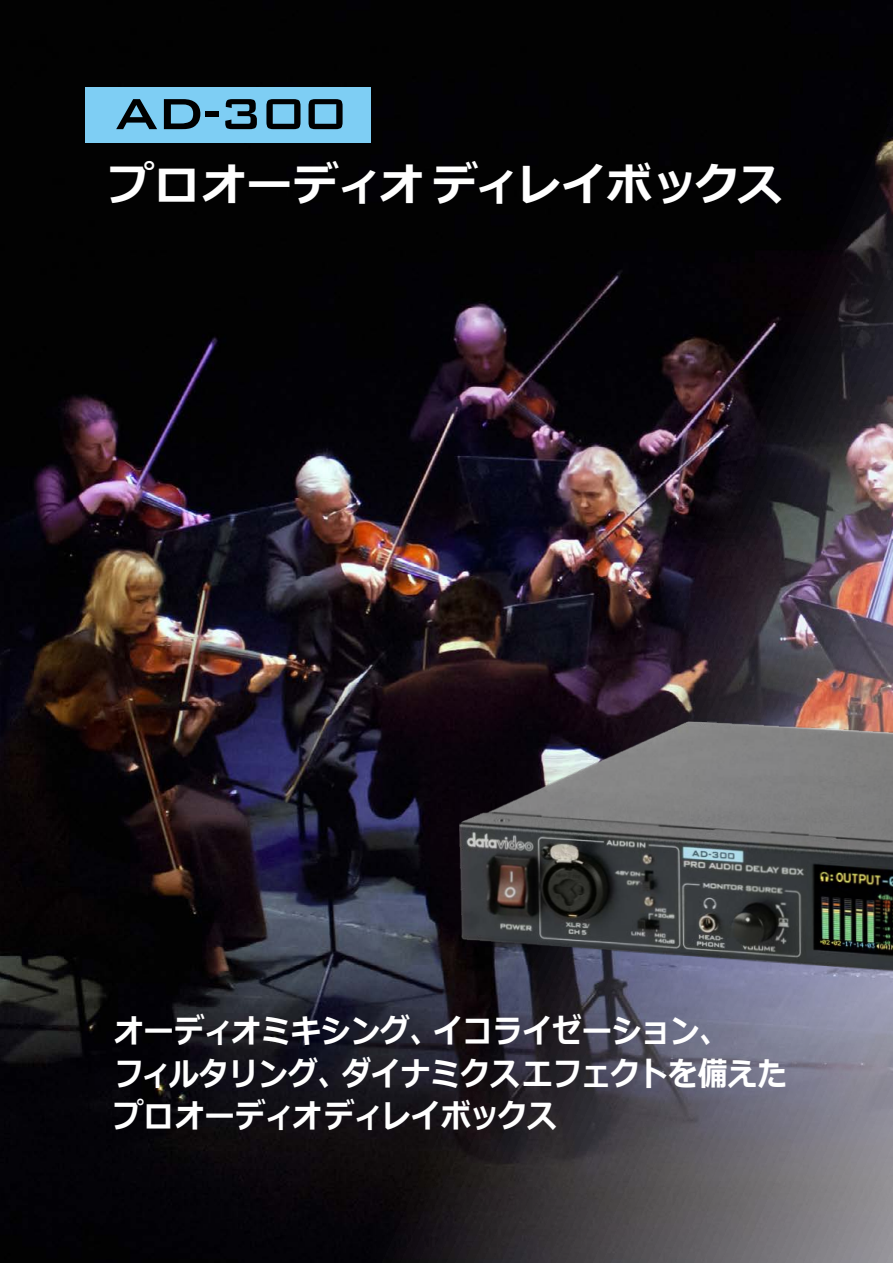
<style>
.page{position:relative;width:893px;height:1263px;background:#fff}
.page>*{position:absolute;margin:0;border:0;box-sizing:border-box;transform-origin:0 0}
.t1{font:500 58.2px "Bank Gothic BT";color:#000}
.t2{font:700 45px "Meiryo";color:#fff}
.t3{font:700 33px/42.3px "Meiryo";color:#fff;scale:.9 1}
</style>
<div class="page">
<img style="left:0;top:0;width:893px;height:1263px">
<div style="left:85px;top:87px;width:286px;height:56px;background:#7ecef4"></div>
<img style="left:458px;top:719px;width:435px;height:263px">
<h1 class="t1" style="left:114px;top:82px;width:235px">AD-300</h1>
<h2 class="t2" style="left:110px;top:153px;width:674px">プロオーディオディレイボックス</h2>
<p class="t3" style="left:114px;top:1012px;width:749px">オーディオミキシング、イコライゼーション、<br>フィルタリング、ダイナミクスエフェクトを備えたプロオーディオディレイボックス</p>
</div>
